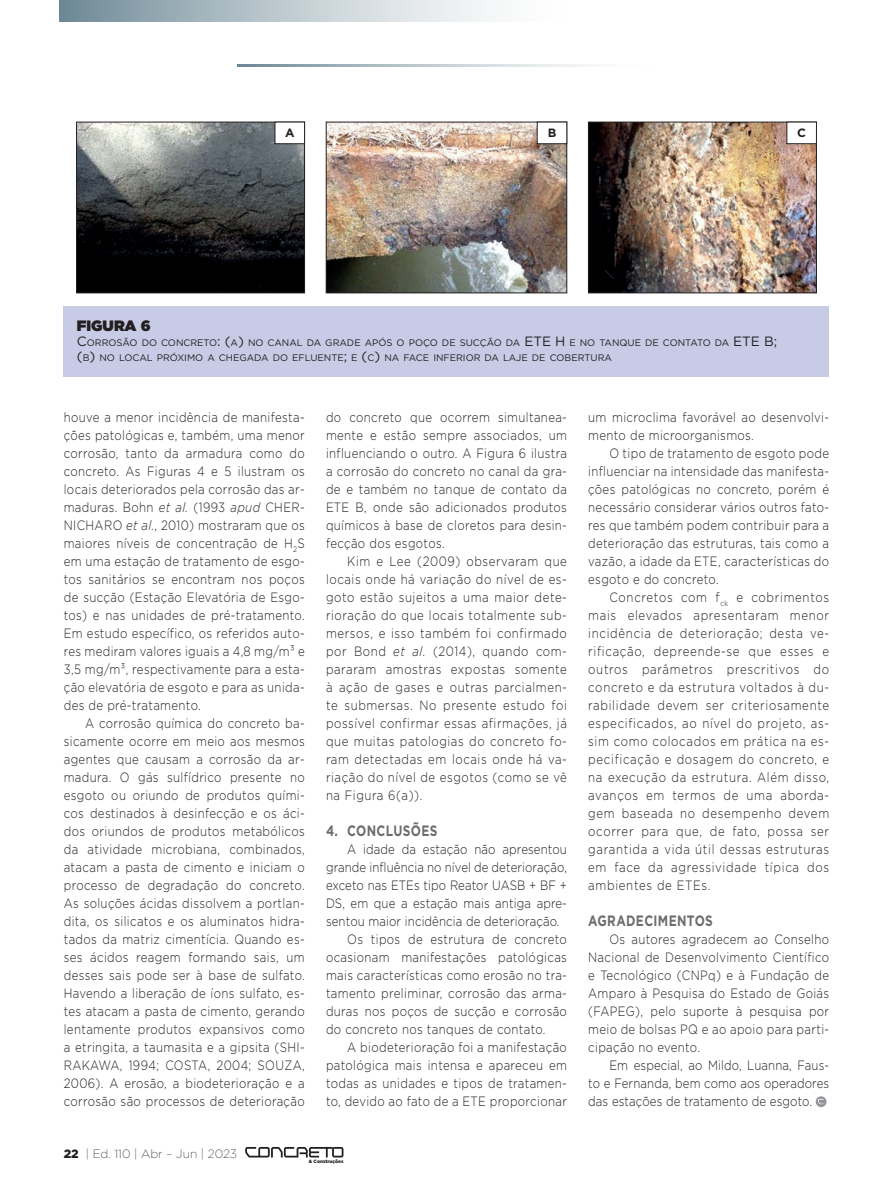
<style>
.page{position:relative;width:893px;height:1191px;background:#fff}
.page>*{position:absolute;margin:0;border:0;box-sizing:border-box;transform-origin:0 0}
.t1{font:700 15px "Gotham";letter-spacing:.03em;color:#6c6d70;scale:.8 1}
.t2{font:900 15px "Gotham";color:#231f20}
.t3{font:300 13.5px/18px "Gotham";letter-spacing:.03em;color:#231f20;text-align:justify;scale:.85 1}
.t4{font:300 13.5px "Gotham";letter-spacing:.01em;color:#231f20;scale:.85 1}
.t5{font:13.5px "Gotham";color:#231f20}
.t6{font:200 12px "Gotham";color:#231f20}
.t7{font:700 12px "Gotham";color:#231f20}
.t8{font:9.45px "Gotham";color:#231f20}
.t9{font:900 4.8px "Gotham";color:#231f20}
.s1{font-size:13.5px}
.s2{font-style:italic}
.s3{font-weight:900}
</style>
<div class="page">
<div style="left:244px;top:1145px;width:101px;height:14px;background:#fff;opacity:.81"></div>
<svg style="left:245px;top:1147px;width:98px;height:10px"></svg>
<div style="left:308px;top:1158px;width:36px;height:5px;background:#fff"></div>
<hr style="left:237px;top:64px;width:419px;height:2px;background:#6c8895">
<div style="left:60px;top:0;width:511px;height:21px;background:linear-gradient(to right,#77919d,#fff)"></div>
<div style="left:816px;top:1096px;width:10px;height:11px;background:#939598;border-radius:50%"></div>
<svg style="left:818px;top:1099px;width:6px;height:5px"></svg>
<div style="left:64px;top:306px;width:765px;height:71px;background:#c7cbe6"></div>
<img style="left:78px;top:124px;width:225px;height:167px">
<div style="left:76px;top:122px;width:229px;height:171px;border:1px solid #231f20"></div>
<img style="left:328px;top:124px;width:237px;height:167px">
<div style="left:326px;top:122px;width:241px;height:171px;border:1px solid #231f20"></div>
<img style="left:590px;top:124px;width:225px;height:167px">
<div style="left:588px;top:122px;width:229px;height:171px;border:1px solid #231f20"></div>
<div style="left:275px;top:122px;width:30px;height:22px;background:#fff"></div>
<div style="left:275px;top:122px;width:30px;height:22px;border:1px solid #231f20"></div>
<div style="left:537px;top:122px;width:30px;height:22px;background:#fff"></div>
<div style="left:537px;top:122px;width:30px;height:22px;border:1px solid #231f20"></div>
<div style="left:787px;top:122px;width:29px;height:22px;background:#fff"></div>
<div style="left:787px;top:122px;width:30px;height:22px;border:1px solid #231f20"></div>
<p class="t7" style="left:285px;top:125px;width:11px">A</p>
<p class="t7" style="left:548px;top:125px;width:10px">B</p>
<p class="t7" style="left:797px;top:125px;width:10px">C</p>
<p class="t2" style="left:77px;top:315px;width:75px">FIGURA 6</p>
<p class="t8" style="left:77px;top:337px;width:457px"><span class="s1">C</span>ORROSÃO DO CONCRETO<span class="s1">: (</span>A<span class="s1">)</span> NO CANAL DA GRADE APÓS O POÇO DE SUCÇÃO DA <span class="s1">ETE</span></p>
<p class="t8" style="left:555px;top:337px;width:188px"><span class="s1">H</span> E NO TANQUE DE CONTATO DA <span class="s1">ETE</span></p>
<p class="t5" style="left:764px;top:333px;width:15px">B;</p>
<p class="t8" style="left:77px;top:352px;width:537px"><span class="s1">(</span>B<span class="s1">)</span> NO LOCAL PRÓXIMO A CHEGADA DO EFLUENTE<span class="s1">;</span> E <span class="s1">(</span>C<span class="s1">)</span> NA FACE INFERIOR DA LAJE DE COBERTURA</p>
<p class="t3" style="left:64px;top:408px;width:285px">houve a menor incidência de manifesta&shy;ções patológicas e, também, uma menor corrosão, tanto da armadura como do concreto. As Figuras 4 e 5 ilustram os locais deteriorados pela corrosão das ar&shy;maduras. Bohn <span class="s2">et al.</span> (1993 <span class="s2">apud</span> CHER-NICHARO <span class="s2">et al.</span>, 2010) mostraram que os maiores níveis de concentração de H<sub>2</sub>S em uma estação de tratamento de esgo&shy;tos sanitários se encontram nos poços de sucção (Estação Elevatória de Esgo&shy;tos) e nas unidades de pré-tratamento.<br>Em estudo específico, os referidos auto&shy;res mediram valores iguais a 4,8 mg/m³ e 3,5 mg/m³, respectivamente para a esta&shy;ção elevatória de esgoto e para as unida&shy;des de pré-tratamento.</p>
<p class="t3" style="left:64px;top:714px;width:285px;text-indent:21px">A corrosão química do concreto ba&shy;sicamente ocorre em meio aos mesmos agentes que causam a corrosão da ar&shy;madura. O gás sulfídrico presente no esgoto ou oriundo de produtos quími&shy;cos destinados à desinfecção e os áci&shy;dos oriundos de produtos metabólicos da atividade microbiana, combinados, atacam a pasta de cimento e iniciam o processo de degradação do concreto.<br>As soluções ácidas dissolvem a portlan&shy;dita, os silicatos e os aluminatos hidra&shy;tados da matriz cimentícia. Quando es&shy;ses ácidos reagem formando sais, um desses sais pode ser à base de sulfato.<br>Havendo a liberação de íons sulfato, es&shy;tes atacam a pasta de cimento, gerando lentamente produtos expansivos como a etringita, a taumasita e a gipsita (SHI-RAKAWA, 1994; COSTA, 2004; SOUZA, 2006). A erosão, a biodeterioração e a corrosão são processos de deterioração</p>
<p class="t3" style="left:326px;top:407px;width:285px">do concreto que ocorrem simultanea&shy;mente e estão sempre associados, um influenciando o outro. A Figura 6 ilustra a corrosão do concreto no canal da gra&shy;de e também no tanque de contato da ETE B, onde são adicionados produtos químicos à base de cloretos para desin&shy;fecção dos esgotos.</p>
<p class="t3" style="left:326px;top:552px;width:285px;text-indent:21px">Kim e Lee (2009) observaram que locais onde há variação do nível de es&shy;goto estão sujeitos a uma maior dete&shy;rioração do que locais totalmente sub&shy;mersos, e isso também foi confirmado por Bond <span class="s2">et al.</span> (2014), quando com&shy;pararam amostras expostas somente à ação de gases e outras parcialmen&shy;te submersas. No presente estudo foi possível confirmar essas afirmações, já que muitas patologias do concreto fo&shy;ram detectadas em locais onde há va&shy;riação do nível de esgotos (como se vê na Figura 6(a)).</p>
<p class="t1" style="left:326px;top:820px;width:141px">4. CONCLUSÕES</p>
<p class="t4" style="left:347px;top:840px;width:260px">A idade da estação não apresentou</p>
<p class="t4" style="left:326px;top:858px;width:285px">grande influência no nível de deterioração,</p>
<p class="t4" style="left:326px;top:876px;width:285px">exceto nas ETEs tipo Reator UASB + BF +</p>
<p class="t4" style="left:326px;top:894px;width:285px">DS, em que a estação mais antiga apre-</p>
<p class="t4" style="left:326px;top:912px;width:276px">sentou maior incidência de deterioração.</p>
<p class="t3" style="left:347px;top:930px;width:260px">Os tipos de estrutura de concreto</p>
<p class="t3" style="left:326px;top:948px;width:285px">ocasionam manifestações patológicas</p>
<p class="t3" style="left:326px;top:965px;width:285px">mais características como erosão no tra-</p>
<p class="t3" style="left:326px;top:984px;width:285px">tamento preliminar, corrosão das arma-</p>
<p class="t3" style="left:326px;top:1002px;width:285px">duras nos poços de sucção e corrosão</p>
<p class="t3" style="left:326px;top:1020px;width:260px">do concreto nos tanques de contato.</p>
<p class="t3" style="left:347px;top:1038px;width:260px">A biodeterioração foi a manifestação</p>
<p class="t3" style="left:326px;top:1055px;width:285px">patológica mais intensa e apareceu em</p>
<p class="t3" style="left:326px;top:1073px;width:285px">todas as unidades e tipos de tratamen-</p>
<p class="t3" style="left:326px;top:1092px;width:285px">to, devido ao fato de a ETE proporcionar</p>
<p class="t6" style="left:64px;top:1145px;width:175px"><span class="s3">22</span> | Ed. 110 | Abr – Jun | 2023</p>
<p class="t9" style="left:309px;top:1157px;width:36px">&amp; Construções</p>
<p class="t3" style="left:588px;top:408px;width:285px">um microclima favorável ao desenvolvi&shy;mento de microorganismos.</p>
<p class="t3" style="left:588px;top:444px;width:285px;text-indent:21px">O tipo de tratamento de esgoto pode influenciar na intensidade das manifesta&shy;ções patológicas no concreto, porém é necessário considerar vários outros fato&shy;res que também podem contribuir para a deterioração das estruturas, tais como a vazão, a idade da ETE, características do esgoto e do concreto.</p>
<p class="t3" style="left:588px;top:587px;width:285px;text-indent:21px">Concretos com f<sub>ck</sub> e cobrimentos mais elevados apresentaram menor incidência de deterioração; desta ve&shy;rificação, depreende-se que esses e outros parâmetros prescritivos do concreto e da estrutura voltados à du&shy;rabilidade devem ser criteriosamente especificados, ao nível do projeto, as&shy;sim como colocados em prática na es&shy;pecificação e dosagem do concreto, e na execução da estrutura. Além disso, avanços em termos de uma aborda&shy;gem baseada no desempenho devem ocorrer para que, de fato, possa ser garantida a vida útil dessas estruturas em face da agressividade típica dos ambientes de ETEs.</p>
<p class="t1" style="left:588px;top:910px;width:157px">AGRADECIMENTOS</p>
<p class="t3" style="left:588px;top:930px;width:285px;text-indent:21px">Os autores agradecem ao Conselho Nacional de Desenvolvimento Científico e Tecnológico (CNPq) e à Fundação de Amparo à Pesquisa do Estado de Goiás (FAPEG), pelo suporte à pesquisa por meio de bolsas PQ e ao apoio para parti&shy;cipação no evento.</p>
<p class="t3" style="left:588px;top:1056px;width:285px;text-indent:21px">Em especial, ao Mildo, Luanna, Faus&shy;to e Fernanda, bem como aos operadores das estações de tratamento de esgoto.</p>
</div>
